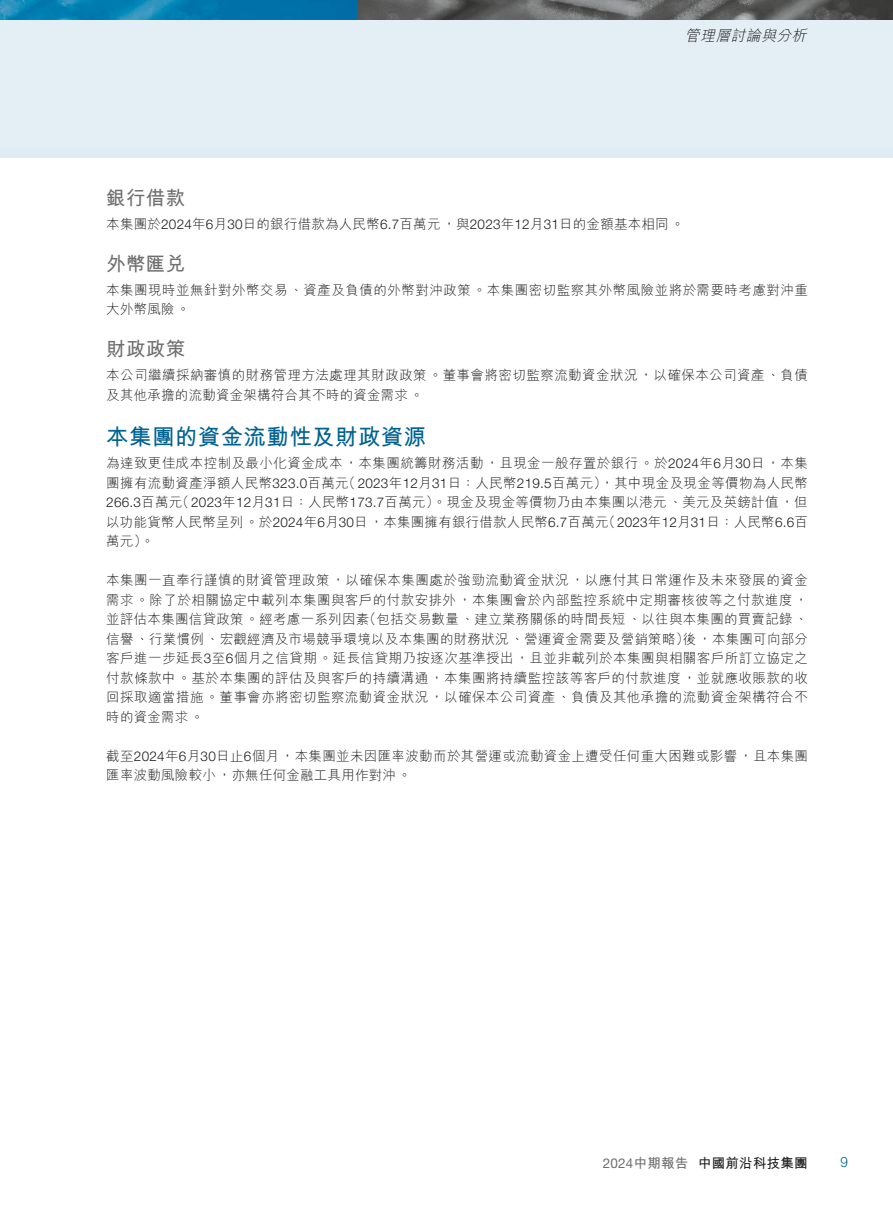
<style>
.page{position:relative;width:893px;height:1212px;background:#fff}
.page>*{position:absolute;margin:0;border:0;box-sizing:border-box;transform-origin:0 0}
.t1{font:700 22.5px "M Hei HK";letter-spacing:.015em;color:#006291}
.t2{font:700 19.5px "M Hei HK";letter-spacing:.015em;color:#6f6f6f}
.t3{font:italic 300 15px "M Hei HK";color:#1c1c1b}
.t4{font:300 14.25px "Helvetica Neue LT Pro";color:#006291;scale:.95 1}
.t5{font:300 13.5px/19.5px "M Hei HK";letter-spacing:.025em;color:#1c1c1b}
.t6{font:700 13.5px "M Hei HK";letter-spacing:.015em;color:#1c1c1b}
.s1{font-family:"Helvetica Neue LT Pro"}
.s2{font-family:"Helvetica Neue LT Pro";font-weight:400;color:#6f6f6f}
.s3{color:#6f6f6f}
</style>
<div class="page">
<div style="left:0;top:3px;width:893px;height:155px;background:#e0ecf3"></div>
<img style="left:0;top:19px;width:893px;height:1px">
<img style="left:0;top:0;width:357px;height:19px">
<svg style="left:357px;top:0;width:536px;height:19px;background:#606060"></svg>
<p class="t3" style="left:685px;top:25px;width:128px">管理層討論與分析</p>
<h2 class="t2" style="left:106px;top:184px;width:80px">銀行借款</h2>
<p class="t5" style="left:106px;top:214px;width:579px">本集團於<span class="s1">2024</span>年<span class="s1">6</span>月<span class="s1">30</span>日的銀行借款為人民幣<span class="s1">6.7</span>百萬元，與<span class="s1">2023</span>年<span class="s1">12</span>月<span class="s1">31</span>日的金額基本相同。</p>
<h2 class="t2" style="left:106px;top:250px;width:80px">外幣匯兌</h2>
<p class="t5" style="left:106px;top:280px;width:703px">本集團現時並無針對外幣交易、資產及負債的外幣對沖政策。本集團密切監察其外幣風險並將於需要時考慮對沖重大外幣風險。</p>
<h2 class="t2" style="left:106px;top:335px;width:80px">財政政策</h2>
<p class="t5" style="left:106px;top:365px;width:703px">本公司繼續採納審慎的財務管理方法處理其財政政策。董事會將密切監察流動資金狀況，以確保本公司資產、負債及其他承擔的流動資金架構符合其不時的資金需求。</p>
<h1 class="t1" style="left:106px;top:420px;width:321px">本集團的資金流動性及財政資源</h1>
<p class="t5" style="left:106px;top:453px;width:703px;text-align:justify">為達致更佳成本控制及最小化資金成本，本集團統籌財務活動，且現金一般存置於銀行。於<span class="s1">2024</span>年<span class="s1">6</span>月<span class="s1">30</span>日，本集團擁有流動資產淨額人民幣<span class="s1">323.0</span>百萬元（<span class="s1">2023</span>年<span class="s1">12</span>月<span class="s1">31</span>日：人民幣<span class="s1">219.5</span>百萬元），其中現金及現金等價物為人民幣<span class="s1">266.3</span>百萬元（<span class="s1">2023</span>年<span class="s1">12</span>月<span class="s1">31</span>日：人民幣<span class="s1">173.7</span>百萬元）。現金及現金等價物乃由本集團以港元、美元及英鎊計值，但以功能貨幣人民幣呈列。於<span class="s1">2024</span>年<span class="s1">6</span>月<span class="s1">30</span>日，本集團擁有銀行借款人民幣<span class="s1">6.7</span>百萬元（<span class="s1">2023</span>年<span class="s1">12</span>月<span class="s1">31</span>日：人民幣<span class="s1">6.6</span>百萬元）。</p>
<p class="t5" style="left:106px;top:570px;width:703px;text-align:justify">本集團一直奉行謹慎的財資管理政策，以確保本集團處於強勁流動資金狀況，以應付其日常運作及未來發展的資金需求。除了於相關協定中載列本集團與客戶的付款安排外，本集團會於內部監控系統中定期審核彼等之付款進度，並評估本集團信貸政策。經考慮一系列因素（包括交易數量、建立業務關係的時間長短、以往與本集團的買賣記錄、信譽、行業慣例、宏觀經濟及市場競爭環境以及本集團的財務狀況、營運資金需要及營銷策略）後，本集團可向部分客戶進一步延長<span class="s1">3</span>至<span class="s1">6</span>個月之信貸期。延長信貸期乃按逐次基準授出，且並非載列於本集團與相關客戶所訂立協定之付款條款中。基於本集團的評估及與客戶的持續溝通，本集團將持續監控該等客戶的付款進度，並就應收賬款的收回採取適當措施。董事會亦將密切監察流動資金狀況，以確保本公司資產、負債及其他承擔的流動資金架構符合不時的資金需求。</p>
<p class="t5" style="left:106px;top:746px;width:703px">截至<span class="s1">2024</span>年<span class="s1">6</span>月<span class="s1">30</span>日止<span class="s1">6</span>個月，本集團並未因匯率波動而於其營運或流動資金上遭受任何重大困難或影響，且本集團匯率波動風險較小，亦無任何金融工具用作對沖。</p>
<p class="t6" style="left:603px;top:1153px;width:206px"><span class="s2">2024</span><span class="s3">中期報告</span> 中國前沿科技集團</p>
<p class="t4" style="left:840px;top:1153px;width:9px">9</p>
</div>
